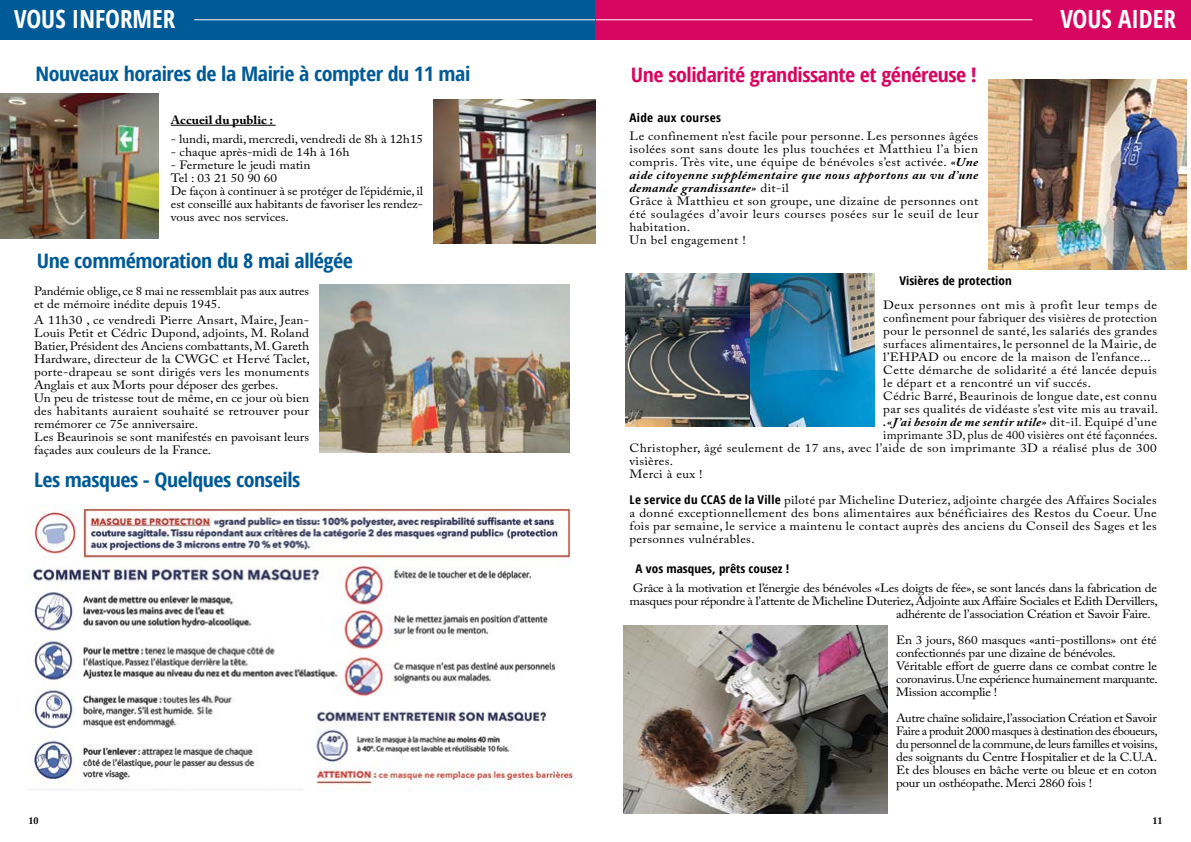
<style>
.page{position:relative;width:1191px;height:842px;background:#fff}
.page>*{position:absolute;margin:0;border:0;box-sizing:border-box;transform-origin:0 0}
.t1{font:700 condensed 25px "Open Sans";color:#fff}
.t2{font:700 condensed 20px "Open Sans";letter-spacing:-.02em;color:#005a96;scale:1.1 1}
.t3{font:700 condensed 20px "Open Sans";letter-spacing:-.02em;color:#d70761;scale:1.1 1}
.t4{font:12px/13px "Adobe Caslon Pro";letter-spacing:.005em;color:#000;scale:1.1 1}
.t5{font:12px/13px "Adobe Caslon Pro";letter-spacing:.03em;color:#000;scale:1.1 1}
.t6{font:12px/13px "Adobe Caslon Pro";letter-spacing:.005em;color:#000;text-align:justify;scale:1.09 1}
.t7{font:12px/13px "Adobe Caslon Pro";letter-spacing:.005em;color:#000;text-align:justify;scale:1.08 1}
.t8{font:12px "Adobe Caslon Pro";letter-spacing:-.02em;color:#000;scale:1.1 1}
.t9{font:12px "Adobe Caslon Pro";letter-spacing:.025em;color:#000;scale:1.1 1}
.t10{font:12px/13px "Adobe Caslon Pro";letter-spacing:-.015em;color:#000;scale:1.1 1}
.t11{font:12px/13px "Adobe Caslon Pro";letter-spacing:.005em;color:#000;scale:1.07 1}
.t12{font:12px "Adobe Caslon Pro";letter-spacing:.005em;color:#000;scale:1.04 1}
.t13{font:italic 700 12px "Adobe Caslon Pro";letter-spacing:.025em;color:#000;scale:1.09 1}
.t14{font:12px "Adobe Caslon Pro";letter-spacing:.005em;color:#000}
.t15{font:12px "Adobe Caslon Pro";letter-spacing:.025em;color:#000;scale:1.09 1}
.t16{font:700 condensed 12px "Open Sans";color:#000;scale:1.1 1}
.t17{font:12px "Adobe Caslon Pro";letter-spacing:.025em;color:#000;scale:1.08 1}
.t18{font:12px "Adobe Caslon Pro";letter-spacing:.045em;color:#000;scale:1.1 1}
.t19{font:700 12px "Adobe Caslon Pro";color:#000;scale:1.1 1}
.t20{font:700 condensed 12px "Open Sans";letter-spacing:.025em;color:#000;scale:1.1 1}
.t21{font:700 10px "Adobe Caslon Pro";color:#000}
.s1{font-weight:700;font-style:italic}
.s2{font-weight:400;font-style:normal}
.s3{font-family:"Open Sans";font-weight:700;font-stretch:condensed}
</style>
<div class="page">
<div style="left:0;top:0;width:595px;height:40px;background:#005a96"></div>
<hr style="left:194px;top:19px;width:884px;height:1px;background:#fff">
<div style="left:595px;top:0;width:596px;height:39px;background:#d70761"></div>
<hr style="left:595px;top:19px;width:437px;height:1px;background:#fff">
<hr style="left:171px;top:125px;width:105px;height:1px;background:#000">
<img style="left:0;top:94px;width:159px;height:144px">
<img style="left:28px;top:505px;width:545px;height:286px">
<img style="left:988px;top:79px;width:198px;height:190px">
<img style="left:625px;top:274px;width:249px;height:153px">
<img style="left:624px;top:625px;width:263px;height:189px">
<img style="left:319px;top:285px;width:251px;height:167px">
<img style="left:434px;top:99px;width:161px;height:145px">
<h1 class="t1" style="left:14px;top:1px;width:163px">VOUS INFORMER</h1>
<h1 class="t1" style="left:1060px;top:1px;width:117px">VOUS AIDER</h1>
<h2 class="t2" style="left:35px;top:59px;width:397px">Nouveaux horaires de la Mairie à compter du 11 mai</h2>
<p class="t19" style="left:171px;top:113px;width:95px">Accueil du public :</p>
<p class="t4" style="left:171px;top:132px;width:231px">- lundi, mardi, mercredi, vendredi de 8h à 12h15</p>
<p class="t4" style="left:171px;top:145px;width:164px">- chaque après-midi de 14h à 16h</p>
<p class="t4" style="left:171px;top:158px;width:231px">- Fermeture le jeudi matin<br>Tel : 03 21 50 90 60<br>De façon à continuer à se protéger de l’épidémie, il est conseillé aux habitants de favoriser les rendez&shy;vous avec nos services.</p>
<h2 class="t3" style="left:631px;top:61px;width:316px">Une solidarité grandissante et généreuse !</h2>
<p class="t20" style="left:629px;top:109px;width:85px">Aide aux courses</p>
<p class="t5" style="left:629px;top:130px;width:319px">Le confinement n’est facile pour personne. Les personnes âgées isolées sont sans doute les plus touchées et Matthieu l’a bien compris. Très vite, une équipe de bénévoles s’est activée. <span class="s1">«Une aide citoyenne supplémentaire que nous apportons au vu d’une demande grandissante»</span> dit-il<br>Grâce à Matthieu et son groupe, une dizaine de personnes ont été soulagées d’avoir leurs courses posées sur le seuil de leur habitation.<br>Un bel engagement !</p>
<h2 class="t2" style="left:37px;top:247px;width:289px">Une commémoration du 8 mai allégée</h2>
<p class="t11" style="left:34px;top:284px;width:258px">Pandémie oblige, ce 8 mai ne ressemblait pas aux autres et de mémoire inédite depuis 1945.</p>
<p class="t4" style="left:34px;top:313px;width:252px">A 11h30 , ce vendredi Pierre Ansart, Maire, Jean-Louis Petit et Cédric Dupond, adjoints, M. Roland Batier, Président des Anciens combattants, M. Gareth Hardware, directeur de la CWGC et Hervé Taclet, porte-drapeau se sont dirigés vers les monuments Anglais et aux Morts pour déposer des gerbes.<br>Un peu de tristesse tout de même, en ce jour où bien des habitants auraient souhaité se retrouver pour remémorer ce 75e anniversaire.<br>Les Beaurinois se sont manifestés en pavoisant leurs façades aux couleurs de la France.</p>
<h2 class="t2" style="left:34px;top:466px;width:244px">Les masques - Quelques conseils</h2>
<p class="t16" style="left:899px;top:272px;width:103px">Visières de protection</p>
<p class="t18" style="left:883px;top:298px;width:250px">Deux personnes ont mis à profit leur temps de</p>
<p class="t12" style="left:883px;top:311px;width:265px">confinement pour fabriquer des visières de protection</p>
<p class="t9" style="left:883px;top:324px;width:250px">pour le personnel de santé, les salariés des grandes</p>
<p class="t15" style="left:883px;top:337px;width:252px">surfaces alimentaires, le personnel de la Mairie, de</p>
<p class="t9" style="left:883px;top:350px;width:245px">l’EHPAD ou encore de la maison de l’enfance...</p>
<p class="t5" style="left:883px;top:364px;width:250px">Cette démarche de solidarité a été lancée depuis</p>
<p class="t4" style="left:883px;top:377px;width:190px">le départ et a rencontré un vif succés.</p>
<p class="t17" style="left:883px;top:389px;width:255px">Cédric Barré, Beaurinois de longue date, est connu</p>
<p class="t9" style="left:883px;top:402px;width:251px">par ses qualités de vidéaste s’est vite mis au travail.</p>
<p class="t13" style="left:883px;top:415px;width:253px">.«J’ai besoin de me sentir utile» <span class="s2">dit-il. Equipé d’une</span></p>
<p class="t14" style="left:883px;top:428px;width:276px">imprimante 3D, plus de 400 visières ont été façonnées.</p>
<p class="t9" style="left:629px;top:441px;width:481px">Christopher, âgé seulement de 17 ans, avec l’aide de son imprimante 3D a réalisé plus de 300</p>
<p class="t4" style="left:629px;top:455px;width:41px">visières.</p>
<p class="t4" style="left:629px;top:468px;width:68px">Merci à eux !</p>
<p class="t6" style="left:629px;top:494px;width:485px"><span class="s3">Le service du CCAS de la Ville</span> piloté par Micheline Duteriez, adjointe chargée des Affaires Sociales a donné exceptionnellement des bons alimentaires aux bénéficiaires des Restos du Coeur. Une fois par semaine, le service a maintenu le contact auprès des anciens du Conseil des Sages et les personnes vulnérables.</p>
<p class="t8" style="left:633px;top:581px;width:478px">Grâce à la motivation et l’énergie des bénévoles «Les doigts de fée», se sont lancés dans la fabrication de</p>
<p class="t8" style="left:629px;top:594px;width:482px">masques pour répondre à l’attente de Micheline Duteriez, Adjointe aux Affaire Sociales et Edith Dervillers,</p>
<p class="t8" style="left:896px;top:607px;width:233px">adhérente de l’association Création et Savoir Faire.</p>
<p class="t10" style="left:896px;top:633px;width:239px">En 3 jours, 860 masques «anti-postillons» ont été confectionnés par une dizaine de bénévoles.<br>Véritable effort de guerre dans ce combat contre le coronavirus. Une expérience humainement marquante.<br>Mission accomplie !</p>
<p class="t7" style="left:896px;top:711px;width:244px">Autre chaîne solidaire, l’association Création et Savoir Faire a produit 2000 masques à destination des éboueurs, du personnel de la commune, de leurs familles et voisins, des soignants du Centre Hospitalier et de la C.U.A.<br>Et des blouses en bâche verte ou bleue et en coton pour un osthéopathe. Merci 2860 fois !</p>
<p class="t16" style="left:635px;top:560px;width:141px">A vos masques, prêts cousez !</p>
<p class="t21" style="left:28px;top:815px;width:11px">10</p>
<p class="t21" style="left:1152px;top:815px;width:11px">11</p>
</div>
